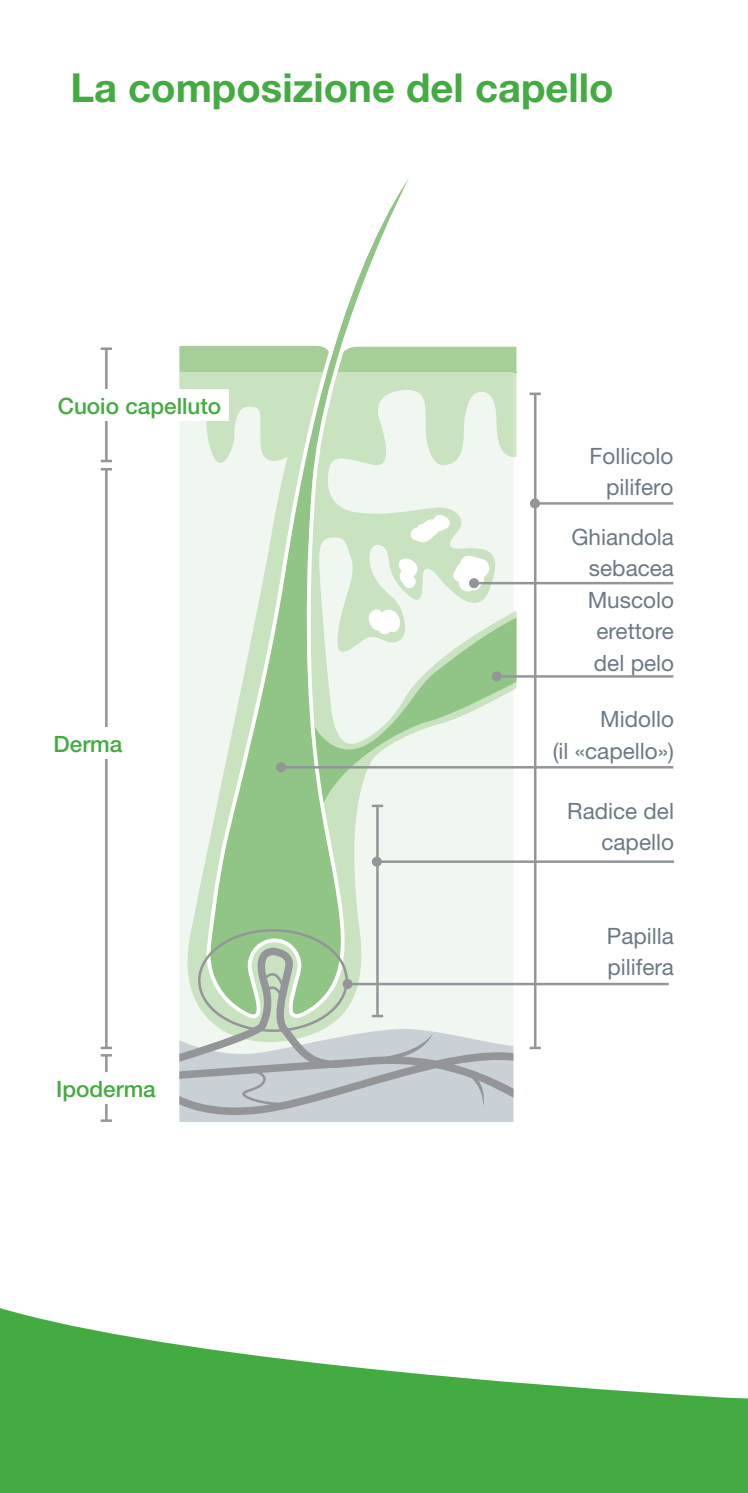
<style>
.page{position:relative;width:748px;height:1493px;background:#fff}
.page>*{position:absolute;margin:0;border:0;box-sizing:border-box;transform-origin:0 0}
.t1{font:700 40px "Helvetica Neue LT";color:#44aa42}
.t2{font:22.5px/31.2px "Helvetica Neue LT";color:#6b7a83;text-align:right}
.t3{font:500 22.5px "Helvetica Neue LT";color:#44aa42}
</style>
<div class="page">
<svg style="left:0;top:1308px;width:747px;height:185px;fill:#44aa42"></svg>
<div style="left:179px;top:1115px;width:334px;height:7px;background:#c9d1d7"></div>
<div style="left:180px;top:690px;width:333px;height:257px;background:#f0f7f0"></div>
<svg style="left:413px;top:690px;width:103px;height:166px;fill:#f0f7f0"></svg>
<svg style="left:206px;top:178px;width:207px;height:769px"></svg>
<svg style="left:179px;top:345px;width:337px;height:345px"></svg>
<svg style="left:179px;top:947px;width:334px;height:168px"></svg>
<hr style="left:105px;top:349px;width:2px;height:112px;background:#939598">
<svg style="left:101px;top:347px;width:11px;height:3px"></svg>
<svg style="left:101px;top:460px;width:11px;height:2px"></svg>
<hr style="left:533px;top:394px;width:3px;height:654px;background:#939598">
<svg style="left:529px;top:392px;width:11px;height:3px"></svg>
<svg style="left:529px;top:1046px;width:11px;height:3px"></svg>
<hr style="left:376px;top:806px;width:2px;height:210px;background:#939598">
<svg style="left:371px;top:804px;width:12px;height:3px"></svg>
<svg style="left:371px;top:1015px;width:12px;height:2px"></svg>
<hr style="left:105px;top:1055px;width:2px;height:65px;background:#939598">
<svg style="left:101px;top:1119px;width:11px;height:3px"></svg>
<hr style="left:105px;top:469px;width:2px;height:579px;background:#939598">
<svg style="left:101px;top:468px;width:11px;height:2px"></svg>
<svg style="left:101px;top:1046px;width:11px;height:10px"></svg>
<div style="left:51px;top:389px;width:177px;height:32px;background:#fff"></div>
<div style="left:46px;top:727px;width:120px;height:31px;background:#fff"></div>
<div style="left:49px;top:1072px;width:117px;height:32px;background:#fff"></div>
<hr style="left:474px;top:582px;width:199px;height:2px;background:#939598">
<div style="left:469px;top:578px;width:10px;height:10px;background:#939598;border-radius:50%"></div>
<hr style="left:496px;top:675px;width:177px;height:3px;background:#939598">
<div style="left:491px;top:671px;width:10px;height:10px;background:#939598;border-radius:50%"></div>
<hr style="left:281px;top:766px;width:392px;height:2px;background:#939598">
<div style="left:276px;top:762px;width:10px;height:10px;background:#939598;border-radius:50%"></div>
<hr style="left:534px;top:502px;width:139px;height:3px;background:#939598">
<div style="left:529px;top:498px;width:10px;height:10px;background:#939598;border-radius:50%"></div>
<hr style="left:376px;top:860px;width:297px;height:3px;background:#939598">
<div style="left:371px;top:856px;width:10px;height:10px;background:#939598;border-radius:50%"></div>
<hr style="left:347px;top:983px;width:321px;height:2px;background:#939598">
<div style="left:342px;top:979px;width:10px;height:10px;background:#939598;border-radius:50%"></div>
<div style="left:198px;top:929px;width:150px;height:103px;border:2px solid #939598;border-radius:50%"></div>
<svg style="left:742px;top:1486px;width:6px;height:7px"></svg>
<h1 class="t1" style="left:70px;top:63px;width:544px">La composizione del capello</h1>
<p class="t3" style="left:58px;top:392px;width:165px">Cuoio capelluto</p>
<p class="t3" style="left:54px;top:730px;width:70px">Derma</p>
<p class="t3" style="left:56px;top:1075px;width:101px">Ipoderma</p>
<p class="t2" style="left:589px;top:440px;width:85px">Follicolo pilifero</p>
<p class="t2" style="left:571px;top:521px;width:104px">Ghiandola sebacea<br>Muscolo erettore del pelo</p>
<p class="t2" style="left:552px;top:703px;width:123px">Midollo<br>(il «capello»)</p>
<p class="t2" style="left:567px;top:795px;width:108px">Radice del capello</p>
<p class="t2" style="left:606px;top:920px;width:69px;text-align:left">Papilla pilifera</p>
</div>
